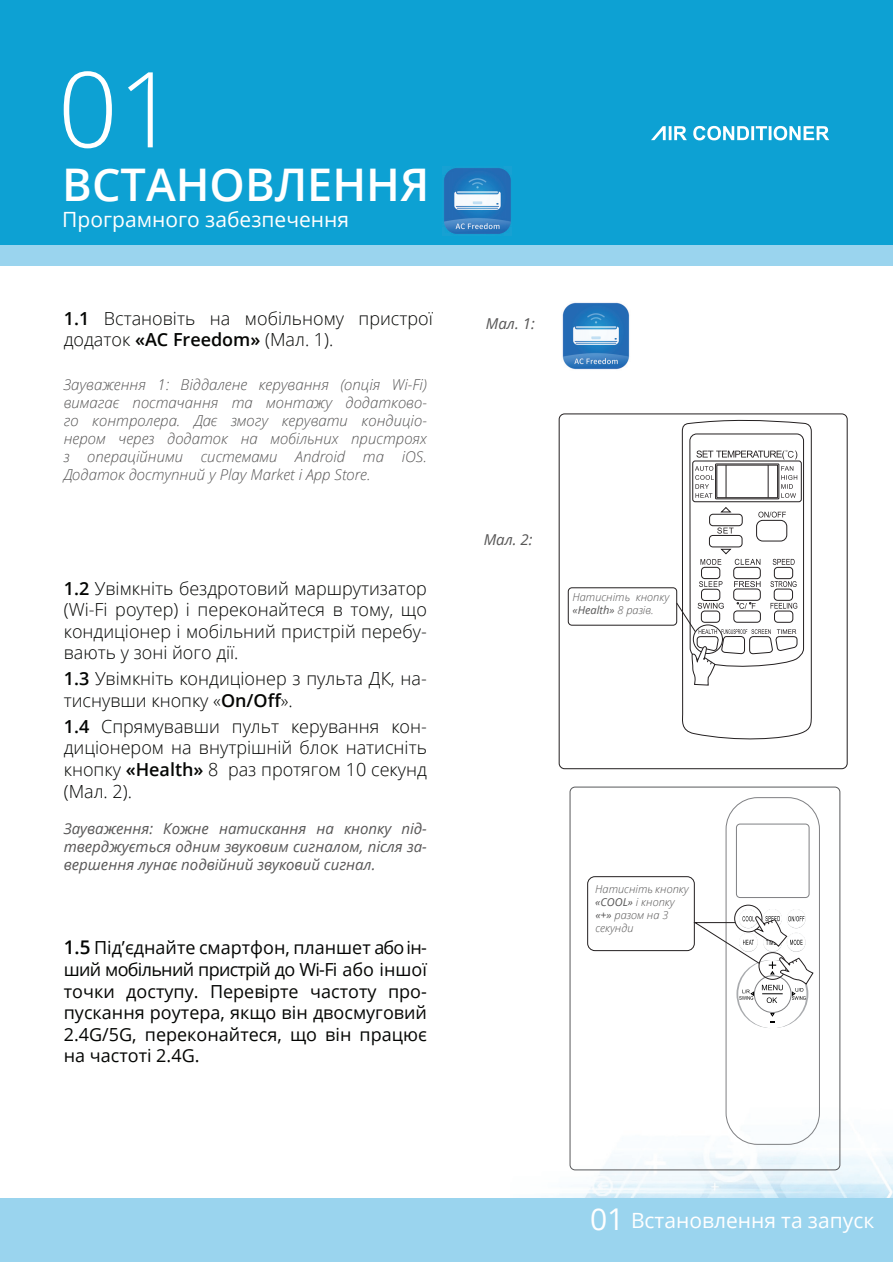
<style>
.page{position:relative;width:893px;height:1263px;background:#fff}
.page>*{position:absolute;margin:0;border:0;box-sizing:border-box;transform-origin:0 0}
.t1{font:300 105px "Open Sans";color:#fff}
.t2{font:600 45px "Open Sans";color:#fff}
.t3{font:30px "Open Sans";color:#fff}
.t4{font:21px "Open Sans";color:#fff}
.t5{font:300 18px/21.6px "Open Sans";color:#040503}
.t6{font:18px/21.6px "Open Sans";color:#040503;text-align:justify}
.t7{font:italic 300 15px/18px "Open Sans";color:#575656;text-align:justify}
.t8{font:italic 15px/18px "Open Sans";color:#575656;text-align:justify}
.t9{font:italic 300 10.95px/13.2px "Open Sans";color:#575656}
.s1{font-weight:600}
.s2{font-weight:600;font-size:18.9px}
.s3{font-weight:400}
</style>
<div class="page">
<img style="left:510px;top:1030px;width:383px;height:232px">
<div style="left:0;top:1198px;width:893px;height:63px;background:#9ad4ee"></div>
<img style="left:562px;top:302px;width:68px;height:68px">
<div style="left:0;top:0;width:893px;height:245px;background:#0da1d3"></div>
<div style="left:0;top:245px;width:893px;height:21px;background:#9ad4ee"></div>
<svg style="left:651px;top:126px;width:178px;height:14px"></svg>
<img style="left:443px;top:168px;width:68px;height:66px">
<svg style="left:680px;top:125px;width:132px;height:1137px"></svg>
<div style="left:568px;top:587px;width:109px;height:39px;border:1px solid #231f20;border-radius:4px"></div>
<svg style="left:676px;top:434px;width:128px;height:251px"></svg>
<div style="left:570px;top:787px;width:270px;height:383px;border:1px solid #58595b;border-radius:5px"></div>
<div style="left:726px;top:797px;width:94px;height:348px;border:1px solid #7f8083;border-radius:32px"></div>
<div style="left:787px;top:909px;width:19px;height:19px;background:#f3f3f3;border-radius:50%"></div>
<div style="left:787px;top:909px;width:18px;height:18px;background:#fff;border-radius:50%"></div>
<div style="left:787px;top:909px;width:18px;height:18px;border:1px solid #fff;border-radius:50%"></div>
<div style="left:736px;top:824px;width:73px;height:74px;border:1px solid #7f8083;border-radius:4px"></div>
<div style="left:763px;top:909px;width:19px;height:19px;background:#f8f8f9;border-radius:50%"></div>
<div style="left:763px;top:909px;width:18px;height:18px;background:#fff;border-radius:50%"></div>
<div style="left:763px;top:909px;width:19px;height:18px;border:1px solid #fff;border-radius:50%"></div>
<div style="left:739px;top:909px;width:19px;height:19px;background:#f3f3f3;border-radius:50%"></div>
<div style="left:739px;top:909px;width:18px;height:18px;background:#fff;border-radius:50%"></div>
<div style="left:739px;top:909px;width:18px;height:18px;border:1px solid #fff;border-radius:50%"></div>
<div style="left:734px;top:905px;width:28px;height:27px;border:1px solid #231f20;border-radius:50%"></div>
<div style="left:587px;top:876px;width:108px;height:75px;border:1px solid #231f20;border-radius:7px"></div>
<svg style="left:693px;top:916px;width:120px;height:112px"></svg>
<h1 class="t1" style="left:58px;top:35px;width:121px">01</h1>
<h2 class="t2" style="left:62px;top:153px;width:368px">ВСТАНОВЛЕННЯ</h2>
<p class="t4" style="left:62px;top:204px;width:288px">Програмного забезпечення</p>
<p class="t5" style="left:64px;top:307px;width:371px"><span class="s1">1.1</span> Встановіть на мобільному пристрої додаток <span class="s1">«AC Freedom»</span> (Мал. 1).</p>
<p class="t7" style="left:64px;top:375px;width:365px">Зауваження 1: Віддалене керування (опція Wi-Fi) вимагає постачання та монтажу додатково&shy;го контролера. Дає змогу керувати кондиціо&shy;нером через додаток на мобільних пристроях з операційними системами Android та iOS.<br>Додаток доступний у Play Market і App Store.</p>
<p class="t5" style="left:64px;top:577px;width:365px;text-align:justify"><span class="s1">1.2</span> Увімкніть бездротовий маршрутизатор (Wi-Fi роутер) і переконайтеся в тому, що кондиціонер і мобільний пристрій перебу&shy;вають у зоні його дії.</p>
<p class="t5" style="left:64px;top:667px;width:365px"><span class="s1">1.3</span> Увімкніть кондиціонер з пульта ДК, на&shy;тиснувши кнопку «<span class="s1">On/Off</span>».</p>
<p class="t5" style="left:64px;top:715px;width:365px;text-align:justify"><span class="s1">1.4</span> Спрямувавши пульт керування кон&shy;диціонером на внутрішній блок натисніть кнопку <span class="s1">«Health»</span> 8 раз протягом 10 секунд (Мал. 2).</p>
<p class="t8" style="left:64px;top:819px;width:365px">Зауваження: Кожне натискання на кнопку під&shy;тверджується одним звуковим сигналом, після за&shy;вершення лунає подвійний звуковий сигнал.</p>
<p class="t6" style="left:64px;top:936px;width:365px"><span class="s2">1.5</span> Під’єднайте смартфон, планшет абоін&shy;ший мобільний пристрій до Wi-Fi або іншої точки доступу. Перевірте частоту про&shy;пускання роутера, якщо він двосмуговий 2.4G/5G, переконайтеся, що він працює на частоті 2.4G.</p>
<p class="t8" style="left:486px;top:314px;width:50px">Мал. 1:</p>
<p class="t8" style="left:484px;top:530px;width:50px">Мал. 2:</p>
<p class="t9" style="left:573px;top:590px;width:98px">Натисніть кнопку <span class="s3">«Health»</span> 8 разів.</p>
<p class="t9" style="left:595px;top:882px;width:95px">Натисніть кнопку <span class="s3">«COOL»</span> і кнопку <span class="s3">«+»</span> разом на 3 секунди</p>
<h3 class="t3" style="left:590px;top:1198px;width:36px">01</h3>
<p class="t4" style="left:631px;top:1206px;width:245px">Встановлення та запуск</p>
</div>
